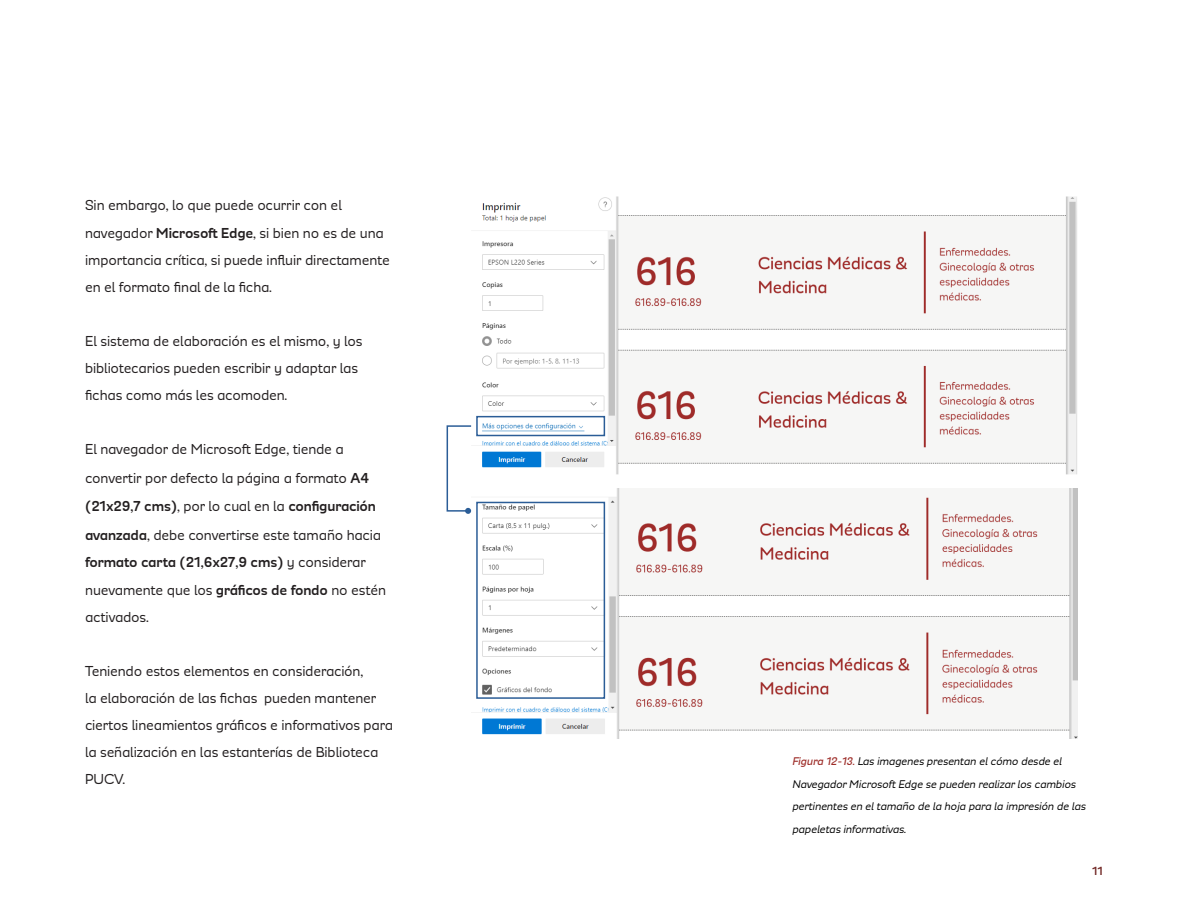
<style>
.page{position:relative;width:1188px;height:918px;background:#fff}
.page>*{position:absolute;margin:0;border:0;box-sizing:border-box;transform-origin:0 0}
.t1{font:16.5px/27px "Modernica";letter-spacing:-.015em;color:#231f20}
.t2{font:700 16.5px/28.5px "Modernica";color:#231f20}
.t3{font:700 13.5px "Modernica";color:#732a27}
.t4{font:italic 12.75px/22.5px "Modernica";color:#000}
.s1{font-weight:700}
.s2{font-weight:400}
.s3{font-weight:500;color:#9d2c28}
</style>
<div class="page">
<img style="left:482px;top:196px;width:595px;height:278px">
<img style="left:471px;top:489px;width:606px;height:249px">
<div style="left:476px;top:502px;width:129px;height:197px;border:2px solid #2b5d97"></div>
<svg style="left:446px;top:415px;width:160px;height:99px"></svg>
<p class="t1" style="left:85px;top:191px;width:300px;line-height:28.5px">Sin embargo, lo que puede ocurrir con el navegador <span class="s1">Microsoft Edge</span>, si bien no es de una</p>
<p class="t1" style="left:85px;top:247px;width:306px">importancia crítica, si puede influir directamente en el formato final de la ficha.</p>
<p class="t1" style="left:85px;top:328px;width:279px">El sistema de elaboración es el mismo, y los bibliotecarios pueden escribir y adaptar las fichas como más les acomoden.</p>
<p class="t1" style="left:85px;top:435px;width:298px;line-height:28.5px">El navegador de Microsoft Edge, tiende a convertir por defecto la página a formato <span class="s1">A4 (21x29,7 cms)</span>, por lo cual en la <span class="s1">configuración avanzada</span>, debe convertirse este tamaño hacia</p>
<p class="t2" style="left:85px;top:548px;width:303px">formato carta (21,6x27,9 cms) <span class="s2">y considerar nuevamente que los</span> gráficos de fondo <span class="s2">no estén</span></p>
<p class="t1" style="left:85px;top:604px;width:66px">activados.</p>
<p class="t1" style="left:85px;top:658px;width:310px">Teniendo estos elementos en consideración,<br>la elaboración de las fichas pueden mantener ciertos lineamientos gráficos e informativos para la señalización en las estanterías de Biblioteca PUCV.</p>
<p class="t4" style="left:792px;top:751px;width:297px"><span class="s3">Figura 12-13.</span>Las imagenes presentan elcómo desde el Navegador MicrosoftEdge se pueden realizar los cambios pertinentes en eltamaño de la hoja para la impresión de las papeletas informativas.</p>
<p class="t3" style="left:1093px;top:865px;width:12px">11</p>
</div>
